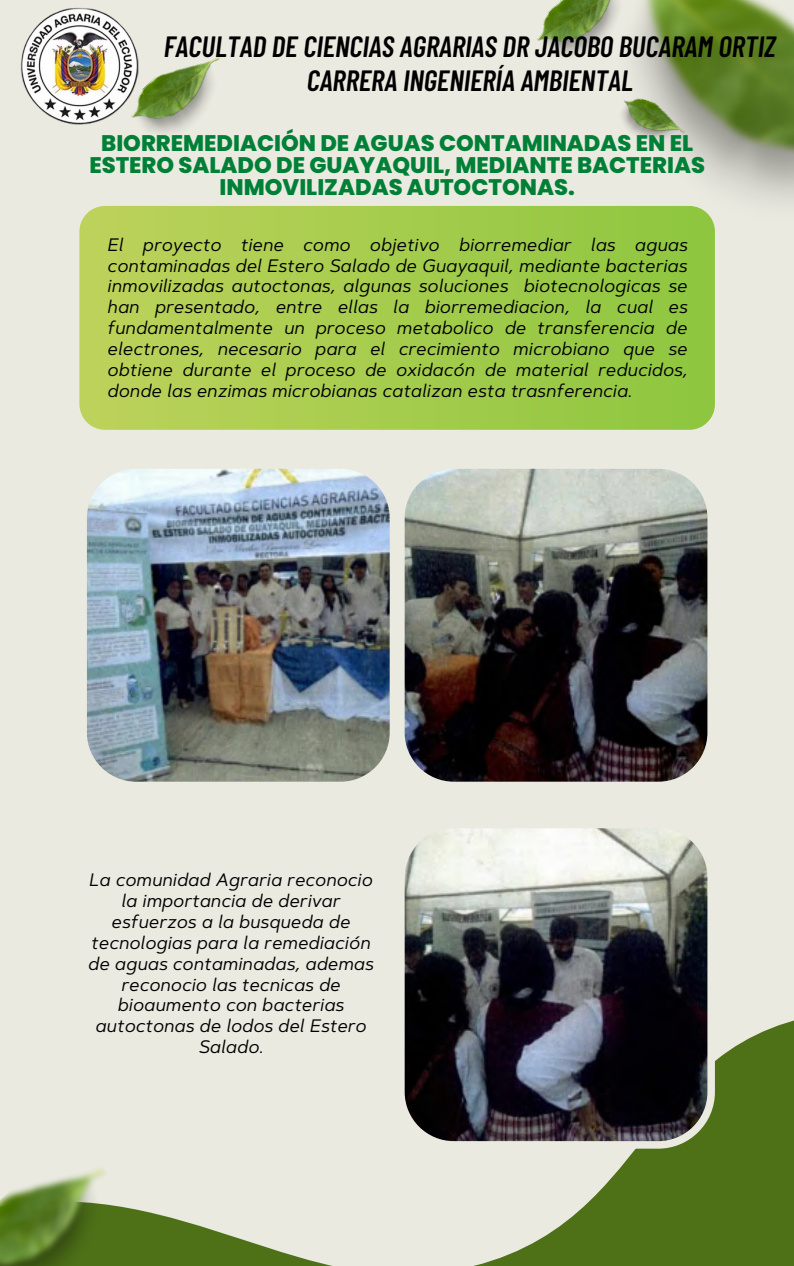
<style>
.page{position:relative;width:794px;height:1266px;background:#fff}
.page>*{position:absolute;margin:0;border:0;box-sizing:border-box;transform-origin:0 0}
.t1{font:italic 600 29.25px/34.3px "Barlow Condensed";color:#000;text-align:center}
.t2{font:800 22.5px/22px "Poppins";color:#008037;text-align:center}
.t3{font:italic 18px/20.9px "Artegra Sans";color:#000;text-align:justify}
</style>
<div class="page">
<div style="left:0;top:0;width:793px;height:1266px;background:#eaeae1"></div>
<img style="left:537px;top:0;width:76px;height:57px">
<img style="left:613px;top:0;width:180px;height:227px">
<svg style="left:143px;top:1021px;width:650px;height:245px"></svg>
<img style="left:0;top:1167px;width:143px;height:99px">
<img style="left:613px;top:93px;width:77px;height:62px">
<img style="left:20px;top:7px;width:109px;height:118px">
<img style="left:120px;top:35px;width:100px;height:99px">
<div style="left:79px;top:206px;width:635px;height:224px;background:linear-gradient(to right,#bdd25b,#8dc63f);border-radius:26px"></div>
<img style="left:86px;top:468px;width:304px;height:314px">
<img style="left:404px;top:468px;width:304px;height:314px">
<img style="left:397px;top:828px;width:317px;height:320px">
<h1 class="t1" style="left:164px;top:28px;width:613px">FACULTAD DE CIENCIAS AGRARIAS DR JACOBO BUCARAM ORTIZ<br>CARRERA INGENIERÍA AMBIENTAL</h1>
<p class="t2" style="left:89px;top:132px;width:616px">BIORREMEDIACIÓN DE AGUAS CONTAMINADAS EN EL<br>ESTERO SALADO DE GUAYAQUIL, MEDIANTE BACTERIAS<br>INMOVILIZADAS AUTOCTONAS.</p>
<p class="t3" style="left:107px;top:234px;width:581px">El proyecto tiene como objetivo biorremediar las aguas contaminadas del Estero Salado de Guayaquil, mediante bacterias inmovilizadas autoctonas, algunas soluciones biotecnologicas se han presentado, entre ellas la biorremediacion, la cual es fundamentalmente un proceso metabolico de transferencia de electrones, necesario para el crecimiento microbiano que se obtiene durante el proceso de oxidacón de material reducidos, donde las enzimas microbianas catalizan esta trasnferencia.</p>
<p class="t3" style="left:87px;top:869px;width:287px;text-align:center">La comunidad Agraria reconocio la importancia de derivar esfuerzos a la busqueda de tecnologias para la remediación de aguas contaminadas, ademas reconocio las tecnicas de bioaumento con bacterias autoctonas de lodos del Estero<br>Salado.</p>
</div>
